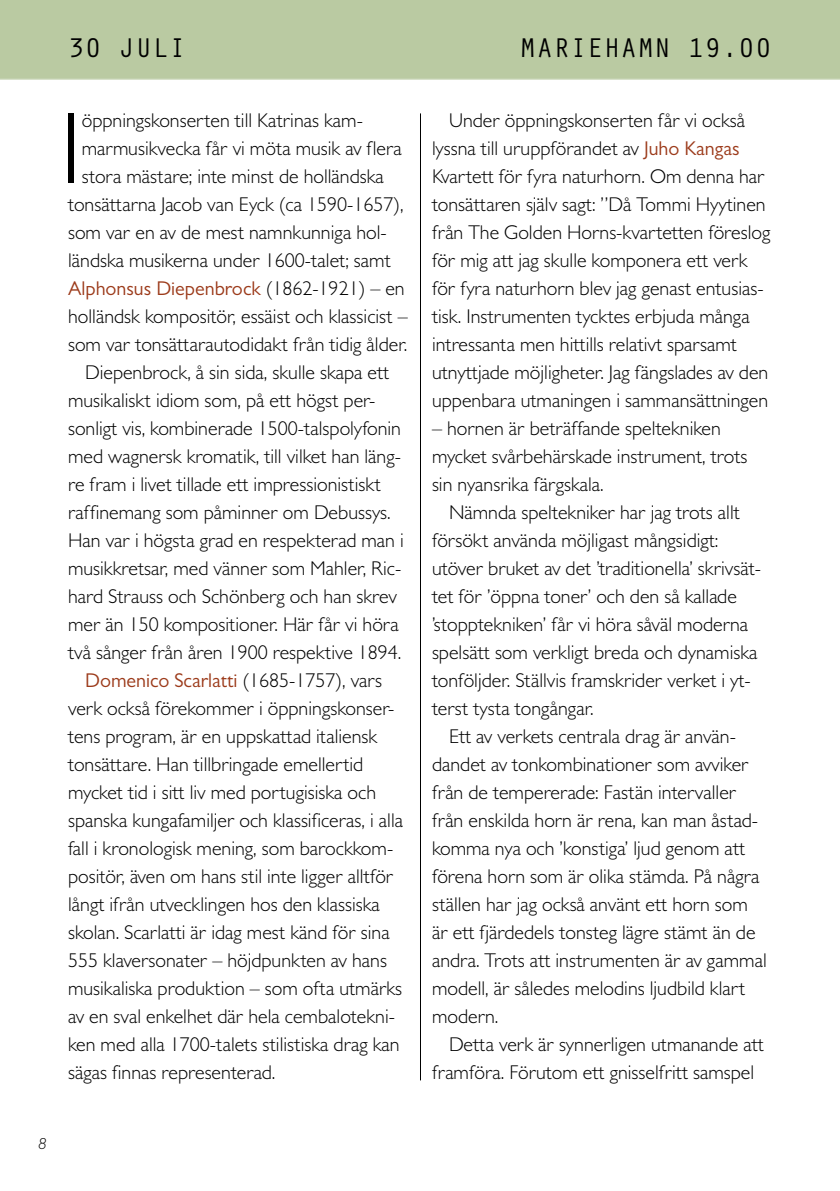
<style>
.page{position:relative;width:840px;height:1191px;background:#fff}
.page>*{position:absolute;margin:0;border:0;box-sizing:border-box;transform-origin:0 0}
.t1{font:300 102.2px "Gill Sans MT Pro";color:#000}
.t2{font:28px "Orator Std";color:#000}
.t3{font:300 20px/28px "Gill Sans MT Pro";color:#000}
.t4{font:20px "Gill Sans MT Pro";color:#9c3b1b}
.t5{font:italic 300 16px "Gill Sans MT Pro";color:#000}
.s1{font-weight:300;color:#000}
.s2{font-weight:400;color:#9c3b1b}
</style>
<div class="page">
<div style="left:0;top:0;width:839px;height:79px;background:#bacaa2"></div>
<hr style="left:420px;top:113px;width:1px;height:967px;background:#000">
<h2 class="t2" style="left:68px;top:27px;width:119px">30 JULI</h2>
<h2 class="t2" style="left:519px;top:27px;width:254px">MARIEHAMN 19.00</h2>
<h1 class="t1" style="left:60px;top:87px;width:7px">I</h1>
<p class="t3" style="left:82px;top:106px;width:282px">öppningskonserten till Katrinas kam-</p>
<p class="t3" style="left:82px;top:134px;width:321px">marmusikvecka får vi möta musik av flera</p>
<p class="t3" style="left:82px;top:162px;width:303px">stora mästare; inte minst de holländska</p>
<p class="t3" style="left:68px;top:190px;width:337px">tonsättarna Jacob van Eyck (ca 1590-1657),</p>
<p class="t3" style="left:68px;top:218px;width:320px">som var en av de mest namnkunniga hol-</p>
<p class="t3" style="left:68px;top:246px;width:324px">ländska musikerna under 1600-talet; samt</p>
<p class="t4" style="left:68px;top:276px;width:338px">Alphonsus Diepenbrock <span class="s1">(1862-1921) – en</span></p>
<p class="t3" style="left:68px;top:302px;width:341px">holländsk kompositör, essäist och klassicist –</p>
<p class="t3" style="left:68px;top:330px;width:340px">som var tonsättarautodidakt från tidig ålder.</p>
<p class="t3" style="left:85px;top:358px;width:306px">Diepenbrock, å sin sida, skulle skapa ett</p>
<p class="t3" style="left:68px;top:386px;width:308px">musikaliskt idiom som, på ett högst per-</p>
<p class="t3" style="left:68px;top:414px;width:334px">sonligt vis, kombinerade 1500-talspolyfonin</p>
<p class="t3" style="left:68px;top:442px;width:334px">med wagnersk kromatik, till vilket han läng-</p>
<p class="t3" style="left:68px;top:470px;width:314px">re fram i livet tillade ett impressionistiskt</p>
<p class="t3" style="left:68px;top:498px;width:324px">raffinemang som påminner om Debussys.</p>
<p class="t3" style="left:68px;top:526px;width:337px">Han var i högsta grad en respekterad man i</p>
<p class="t3" style="left:68px;top:554px;width:334px">musikkretsar, med vänner som M ahler, Ric-</p>
<p class="t3" style="left:68px;top:582px;width:330px">hard Strauss och Schönberg och han skrev</p>
<p class="t3" style="left:68px;top:610px;width:332px">mer än 150 kompositioner. Här får vi höra</p>
<p class="t3" style="left:68px;top:638px;width:335px">två sånger från åren 1900 respektive 1894.</p>
<p class="t4" style="left:85px;top:668px;width:298px">Domenico Scarlatti <span class="s1">(1685-1757), vars</span></p>
<p class="t3" style="left:68px;top:694px;width:328px">verk också förekommer i öppningskonser-</p>
<p class="t3" style="left:68px;top:722px;width:310px">tens program, är en uppskattad italiensk</p>
<p class="t3" style="left:68px;top:750px;width:296px">tonsättare. Han tillbringade emellertid</p>
<p class="t3" style="left:68px;top:778px;width:309px">mycket tid i sitt liv med portugisiska och</p>
<p class="t3" style="left:68px;top:806px;width:336px">spanska kungafamiljer och klassificeras, i alla</p>
<p class="t3" style="left:68px;top:834px;width:326px">fall i kronologisk mening, som barockkom-</p>
<p class="t3" style="left:68px;top:862px;width:326px">positör, även om hans stil inte ligger alltför</p>
<p class="t3" style="left:68px;top:890px;width:313px">långt ifrån utvecklingen hos den klassiska</p>
<p class="t3" style="left:68px;top:918px;width:323px">skolan. Scarlatti är idag mest känd för sina</p>
<p class="t3" style="left:68px;top:946px;width:320px">555 klaversonater – höjdpunkten av hans</p>
<p class="t3" style="left:68px;top:974px;width:335px">musikaliska produktion – som ofta utmärks</p>
<p class="t3" style="left:68px;top:1002px;width:328px">av en sval enkelhet där hela cembalotekni-</p>
<p class="t3" style="left:68px;top:1030px;width:333px">ken med alla 1700-talets stilistiska drag kan</p>
<p class="t3" style="left:68px;top:1058px;width:209px">sägas finnas representerad.</p>
<p class="t5" style="left:38px;top:1134px;width:10px">8</p>
<p class="t3" style="left:432px;top:106px;width:340px;text-indent:17px">Under öppningskonserten får vi också lyssna till uruppförandet av <span class="s2">Juho Kangas </span>Kvartett för fyra naturhorn. Om denna har tonsättaren själv sagt: ”Då Tommi Hyytinen från The Golden Horns-kvartetten föreslog för mig att jag skulle komponera ett verk för fyra naturhorn blev jag genast entusias&shy;tisk. I nstrumenten tycktes erbjuda många intressanta men hittills relativt sparsamt utnyttjade möjligheter. Jag fängslades av den uppenbara utmaningen i sammansättningen</p>
<p class="t3" style="left:432px;top:414px;width:317px">– hornen är beträffande speltekniken mycket svårbehärskade instrument, trots sin nyansrika färgskala.</p>
<p class="t3" style="left:432px;top:498px;width:330px;text-indent:17px">N ämnda speltekniker har jag trots allt försökt använda möjligast mångsidigt: utöver bruket av det ’traditionella’ skrivsät&shy;tet för ’öppna toner’ och den så kallade ’stopptekniken’ får vi höra såväl moderna spelsätt som verkligt breda och dynamiska tonföljder. Ställvis framskrider verket i yt&shy;terst tysta tongångar.</p>
<p class="t3" style="left:432px;top:722px;width:336px;text-indent:17px">Ett av verkets centrala drag är använ&shy;dandet av tonkombinationer som avviker från de tempererade: Fastän intervaller från enskilda horn är rena, kan man åstad&shy;komma nya och ’konstiga’ ljud genom att förena horn som är olika stämda. På några ställen har jag också använt ett horn som är ett fjärdedels tonsteg lägre stämt än de andra. Trots att instrumenten är av gammal modell, är således melodins ljudbild klart modern.</p>
<p class="t3" style="left:432px;top:1030px;width:334px;text-indent:17px">Detta verk är synnerligen utmanande att framföra. Förutom ett gnisselfritt samspel</p>
</div>
